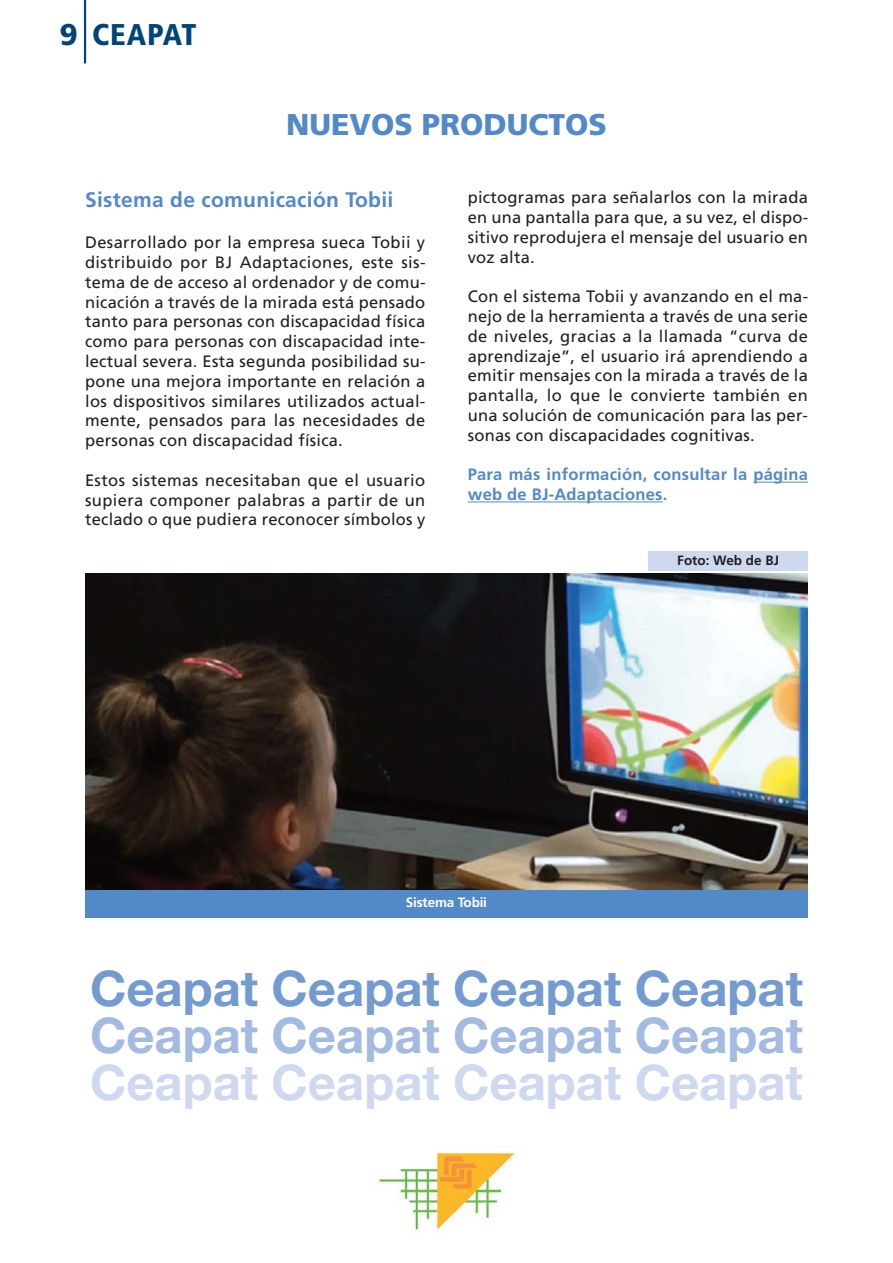
<style>
.page{position:relative;width:893px;height:1263px;background:#fff}
.page>*{position:absolute;margin:0;border:0;box-sizing:border-box;transform-origin:0 0}
.t1{font:700 49.05px "Helvetica Neue";color:#739bd1}
.t2{font:700 49.05px "Helvetica Neue";color:#a3bae1}
.t3{font:700 49.05px "Helvetica Neue";color:#ced9ef}
.t4{font:900 30px "Frutiger";color:#5289c8}
.t5{font:900 condensed 30px "Frutiger";letter-spacing:.03em;color:#004577}
.t6{font:700 21px "Frutiger";letter-spacing:.015em;color:#5289c8}
.t7{font:16.5px/19.8px "Frutiger";letter-spacing:.015em;color:#231f20;text-align:justify}
.t8{font:700 16.5px/19.8px "Frutiger";letter-spacing:.015em;color:#5289c8}
.t9{font:700 13.5px "Frutiger";color:#231f20}
.t10{font:700 13.5px "Frutiger";letter-spacing:-.015em;color:#fff}
.s1{font-stretch:normal}
</style>
<div class="page">
<hr style="left:84px;top:0;width:2px;height:63px;background:#004577">
<hr style="left:753px;top:482px;width:55px;height:1px;background:#5289c8">
<hr style="left:468px;top:501px;width:195px;height:1px;background:#5289c8">
<div style="left:648px;top:551px;width:160px;height:20px;background:#ced9ef"></div>
<img style="left:85px;top:573px;width:723px;height:317px">
<div style="left:85px;top:890px;width:723px;height:27px;background:#5289c8"></div>
<img style="left:378px;top:1152px;width:137px;height:81px">
<p class="t5" style="left:60px;top:23px;width:139px"><span class="s1">9</span> CEAPAT</p>
<h1 class="t4" style="left:286px;top:112px;width:322px">NUEVOS PRODUCTOS</h1>
<h2 class="t6" style="left:85px;top:191px;width:310px">Sistema de comunicación Tobii</h2>
<p class="t7" style="left:85px;top:234px;width:342px">Desarrollado por la empresa sueca Tobii y distribuido por BJ Adaptaciones, este sis&shy;tema de de acceso al ordenador y de comu&shy;nicación a través de la mirada está pensado tanto para personas con discapacidad física como para personas con discapacidad inte&shy;lectual severa. Esta segunda posibilidad su&shy;pone una mejora importante en relación a los dispositivos similares utilizados actual&shy;mente, pensados para las necesidades de personas con discapacidad física.</p>
<p class="t7" style="left:85px;top:471px;width:342px">Estos sistemas necesitaban que el usuario supiera componer palabras a partir de un teclado o que pudiera reconocer símbolos y</p>
<p class="t7" style="left:468px;top:189px;width:342px">pictogramas para señalarlos con la mirada en una pantalla para que, a su vez, el dispo&shy;sitivo reprodujera el mensaje del usuario en voz alta.</p>
<p class="t7" style="left:468px;top:288px;width:342px">Con el sistema Tobii y avanzando en el ma&shy;nejo de la herramienta a través de una serie de niveles, gracias a la llamada “curva de aprendizaje”, el usuario irá aprendiendo a emitir mensajes con la mirada a través de la pantalla, lo que le convierte también en una solución de comunicación para las per&shy;sonas con discapacidades cognitivas.</p>
<p class="t8" style="left:468px;top:466px;width:342px">Para más información, consultar la página web de BJ-Adaptaciones.</p>
<p class="t9" style="left:677px;top:554px;width:103px">Foto: Web de BJ</p>
<p class="t10" style="left:406px;top:897px;width:83px">Sistema Tobii</p>
<h1 class="t1" style="left:90px;top:971px;width:714px">Ceapat Ceapat Ceapat Ceapat</h1>
<h1 class="t2" style="left:90px;top:1018px;width:714px">Ceapat Ceapat Ceapat Ceapat</h1>
<h1 class="t3" style="left:90px;top:1065px;width:714px">Ceapat Ceapat Ceapat Ceapat</h1>
</div>
